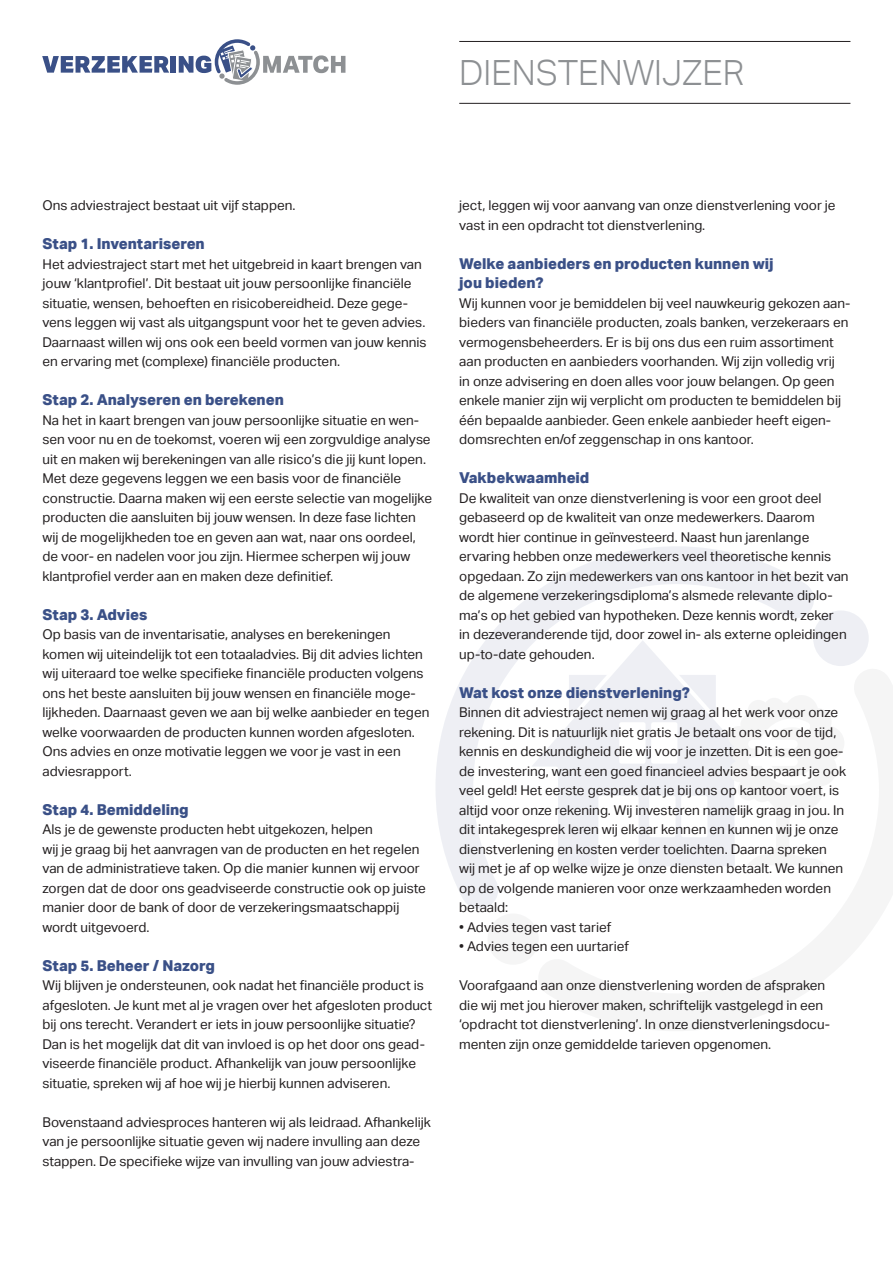
<style>
.page{position:relative;width:893px;height:1263px;background:#fff}
.page>*{position:absolute;margin:0;border:0;box-sizing:border-box;transform-origin:0 0}
.t1{font:300 34.8px "Aktiv Grotesk";color:#8d9093}
.t2{font:800 15px "Aktiv Grotesk";color:#3a5087}
.t3{font:13.5px/19.5px "Aktiv Grotesk";color:#231f20}
</style>
<div class="page">
<div style="left:813px;top:610px;width:56px;height:56px;background:#eeeff4;border-radius:50%"></div>
<svg style="left:436px;top:546px;width:410px;height:363px"></svg>
<svg style="left:518px;top:631px;width:251px;height:241px"></svg>
<svg style="left:728px;top:695px;width:116px;height:170px"></svg>
<div style="left:748px;top:740px;width:50px;height:8px;background:#fff;border-radius:4px"></div>
<div style="left:748px;top:757px;width:50px;height:9px;background:#fff;border-radius:4px"></div>
<div style="left:485px;top:911px;width:56px;height:56px;background:#f5f5f5;border-radius:50%"></div>
<div style="left:483px;top:909px;width:60px;height:60px;border:4px solid #fff;border-radius:50%"></div>
<hr style="left:459px;top:41px;width:391px;height:1px;background:#231f20">
<hr style="left:459px;top:103px;width:391px;height:1px;background:#231f20">
<svg style="left:42px;top:56px;width:127px;height:17px"></svg>
<div style="left:171px;top:56px;width:5px;height:17px;background:#3a5087"></div>
<svg style="left:179px;top:39px;width:166px;height:46px"></svg>
<p class="t1" style="left:459px;top:53px;width:287px">DIENSTENWIJZER</p>
<p class="t3" style="left:43px;top:196px;width:254px">Ons adviestraject bestaat uit vijf stappen.</p>
<p class="t2" style="left:43px;top:234px;width:164px">Stap 1. Inventariseren</p>
<p class="t3" style="left:43px;top:254px;width:386px">Het adviestraject start met het uitgebreid in kaart brengen van jouw ‘klantprofiel’. Dit bestaat uit jouw persoonlijke financiële situatie, wensen, behoeften en risicobereidheid. Deze gege&shy;vens leggen wij vast als uitgangspunt voor het te geven advies.<br>Daarnaast willen wij ons ook een beeld vormen van jouw kennis en ervaring met (complexe) financiële producten.</p>
<p class="t2" style="left:43px;top:390px;width:243px">Stap 2. Analyseren en berekenen</p>
<p class="t3" style="left:43px;top:410px;width:391px">Na het in kaart brengen van jouw persoonlijke situatie en wen&shy;sen voor nu en de toekomst, voeren wij een zorgvuldige analyse uit en maken wij berekeningen van alle risico’s die jij kunt lopen.<br>Met deze gegevens leggen we een basis voor de financiële constructie. Daarna maken wij een eerste selectie van mogelijke producten die aansluiten bij jouw wensen. In deze fase lichten wij de mogelijkheden toe en geven aan wat, naar ons oordeel, de voor- en nadelen voor jou zijn. Hiermee scherpen wij jouw klantprofiel verder aan en maken deze definitief.</p>
<p class="t2" style="left:43px;top:605px;width:106px">Stap 3. Advies</p>
<p class="t3" style="left:43px;top:625px;width:388px">Op basis van de inventarisatie, analyses en berekeningen komen wij uiteindelijk tot een totaaladvies. Bij dit advies lichten wij uiteraard toe welke specifieke financiële producten volgens ons het beste aansluiten bij jouw wensen en financiële moge&shy;lijkheden. Daarnaast geven we aan bij welke aanbieder en tegen welke voorwaarden de producten kunnen worden afgesloten.<br>Ons advies en onze motivatie leggen we voor je vast in een adviesrapport.</p>
<p class="t2" style="left:43px;top:800px;width:148px">Stap 4. Bemiddeling</p>
<p class="t3" style="left:43px;top:820px;width:332px">Als je de gewenste producten hebt uitgekozen, helpen</p>
<p class="t3" style="left:43px;top:839px;width:385px">wij je graag bij het aanvragen van de producten en het regelen van de administratieve taken. Op die manier kunnen wij ervoor zorgen dat de door ons geadviseerde constructie ook op juiste manier door de bank of door de verzekeringsmaatschappij wordt uitgevoerd.</p>
<p class="t2" style="left:43px;top:956px;width:174px">Stap 5. Beheer / Nazorg</p>
<p class="t3" style="left:43px;top:976px;width:391px">Wij blijven je ondersteunen, ook nadat het financiële product is afgesloten. Je kunt met al je vragen over het afgesloten product bij ons terecht. Verandert er iets in jouw persoonlijke situatie?<br>Dan is het mogelijk dat dit van invloed is op het door ons gead&shy;viseerde financiële product. Afhankelijk van jouw persoonlijke situatie, spreken wij af hoe wij je hierbij kunnen adviseren.</p>
<p class="t3" style="left:43px;top:1112px;width:390px">Bovenstaand adviesproces hanteren wij als leidraad. Afhankelijk van je persoonlijke situatie geven wij nadere invulling aan deze stappen. De specifieke wijze van invulling van jouw adviestra-</p>
<p class="t3" style="left:459px;top:196px;width:378px">ject, leggen wij voor aanvang van onze dienstverlening voor je vast in een opdracht tot dienstverlening.</p>
<p class="t2" style="left:459px;top:254px;width:316px">Welke aanbieders en producten kunnen wij</p>
<p class="t2" style="left:459px;top:273px;width:86px">jou bieden?</p>
<p class="t3" style="left:459px;top:293px;width:393px">Wij kunnen voor je bemiddelen bij veel nauwkeurig gekozen aan&shy;bieders van financiële producten, zoals banken, verzekeraars en vermogensbeheerders. Er is bij ons dus een ruim assortiment aan producten en aanbieders voorhanden. Wij zijn volledig vrij<br>in onze advisering en doen alles voor jouw belangen. Op geen enkele manier zijn wij verplicht om producten te bemiddelen bij één bepaalde aanbieder. Geen enkele aanbieder heeft eigen&shy;domsrechten en/of zeggenschap in ons kantoor.</p>
<p class="t2" style="left:459px;top:468px;width:132px">Vakbekwaamheid</p>
<p class="t3" style="left:459px;top:488px;width:391px">De kwaliteit van onze dienstverlening is voor een groot deel gebaseerd op de kwaliteit van onze medewerkers. Daarom wordt hier continue in geïnvesteerd. Naast hun jarenlange ervaring hebben onze medewerkers veel theoretische kennis opgedaan. Zo zijn medewerkers van ons kantoor in het bezit van de algemene verzekeringsdiploma’s alsmede relevante diplo&shy;ma’s op het gebied van hypotheken. Deze kennis wordt, zeker<br>in dezeveranderende tijd, door zowel in- als externe opleidingen up-to-date gehouden.</p>
<p class="t2" style="left:459px;top:683px;width:232px">Wat kost onze dienstverlening?</p>
<p class="t3" style="left:459px;top:703px;width:388px">Binnen dit adviestraject nemen wij graag al het werk voor onze rekening. Dit is natuurlijk niet gratis Je betaalt ons voor de tijd, kennis en deskundigheid die wij voor je inzetten. Dit is een goe&shy;de investering, want een goed financieel advies bespaart je ook veel geld! Het eerste gesprek dat je bij ons op kantoor voert, is altijd voor onze rekening. Wij investeren namelijk graag in jou. In dit intakegesprek leren wij elkaar kennen en kunnen wij je onze dienstverlening en kosten verder toelichten. Daarna spreken wij met je af op welke wijze je onze diensten betaalt. We kunnen op de volgende manieren voor onze werkzaamheden worden betaald:</p>
<p class="t3" style="left:459px;top:917px;width:154px">• Advies tegen vast tarief</p>
<p class="t3" style="left:459px;top:937px;width:171px">• Advies tegen een uurtarief</p>
<p class="t3" style="left:459px;top:976px;width:372px">Voorafgaand aan onze dienstverlening worden de afspraken die wij met jou hierover maken, schriftelijk vastgelegd in een ‘opdracht tot dienstverlening’. In onze dienstverleningsdocu&shy;menten zijn onze gemiddelde tarieven opgenomen.</p>
</div>
